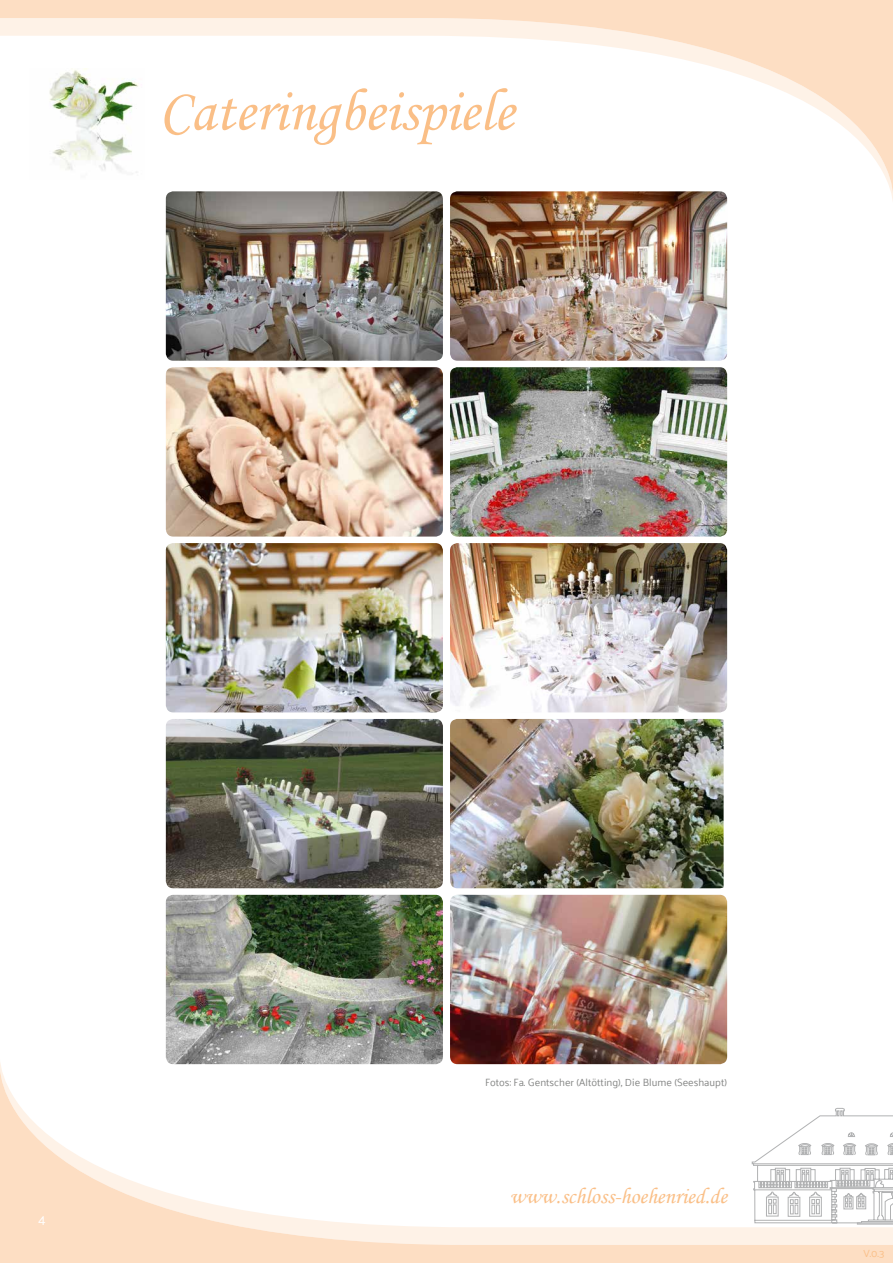
<style>
.page{position:relative;width:893px;height:1263px;background:#fff}
.page>*{position:absolute;margin:0;border:0;box-sizing:border-box;transform-origin:0 0}
.t1{font:60px "Monotype Corsiva";color:#fabf87}
.t2{font:22.5px "Monotype Corsiva";color:#fabf87}
.t3{font:13.5px "Palanquin";color:#fff}
.t4{font:10.5px "Palanquin";color:#868786}
.t5{font:10.5px "Palanquin";color:#fabf87}
</style>
<div class="page">
<svg style="left:0;top:0;width:893px;height:194px"></svg>
<svg style="left:0;top:1069px;width:893px;height:194px"></svg>
<svg style="left:751px;top:1108px;width:142px;height:116px"></svg>
<img style="left:30px;top:69px;width:115px;height:110px">
<img style="left:166px;top:191px;width:277px;height:170px">
<img style="left:450px;top:191px;width:277px;height:170px">
<img style="left:166px;top:367px;width:277px;height:170px">
<img style="left:166px;top:543px;width:277px;height:169px">
<img style="left:166px;top:719px;width:277px;height:169px">
<img style="left:166px;top:895px;width:277px;height:169px">
<img style="left:450px;top:543px;width:277px;height:169px">
<img style="left:450px;top:719px;width:274px;height:169px">
<img style="left:450px;top:367px;width:277px;height:170px">
<img style="left:450px;top:895px;width:277px;height:169px">
<h1 class="t1" style="left:159px;top:75px;width:357px">Cateringbeispiele</h1>
<p class="t3" style="left:38px;top:1212px;width:9px">4</p>
<p class="t4" style="left:485px;top:1076px;width:244px">Fotos: Fa. Gentscher (Altötting), Die Blume (Seeshaupt)</p>
<h2 class="t2" style="left:510px;top:1183px;width:219px">www.schloss-hoehenried.de</h2>
<p class="t5" style="left:863px;top:1247px;width:22px">V.0.3</p>
</div>
